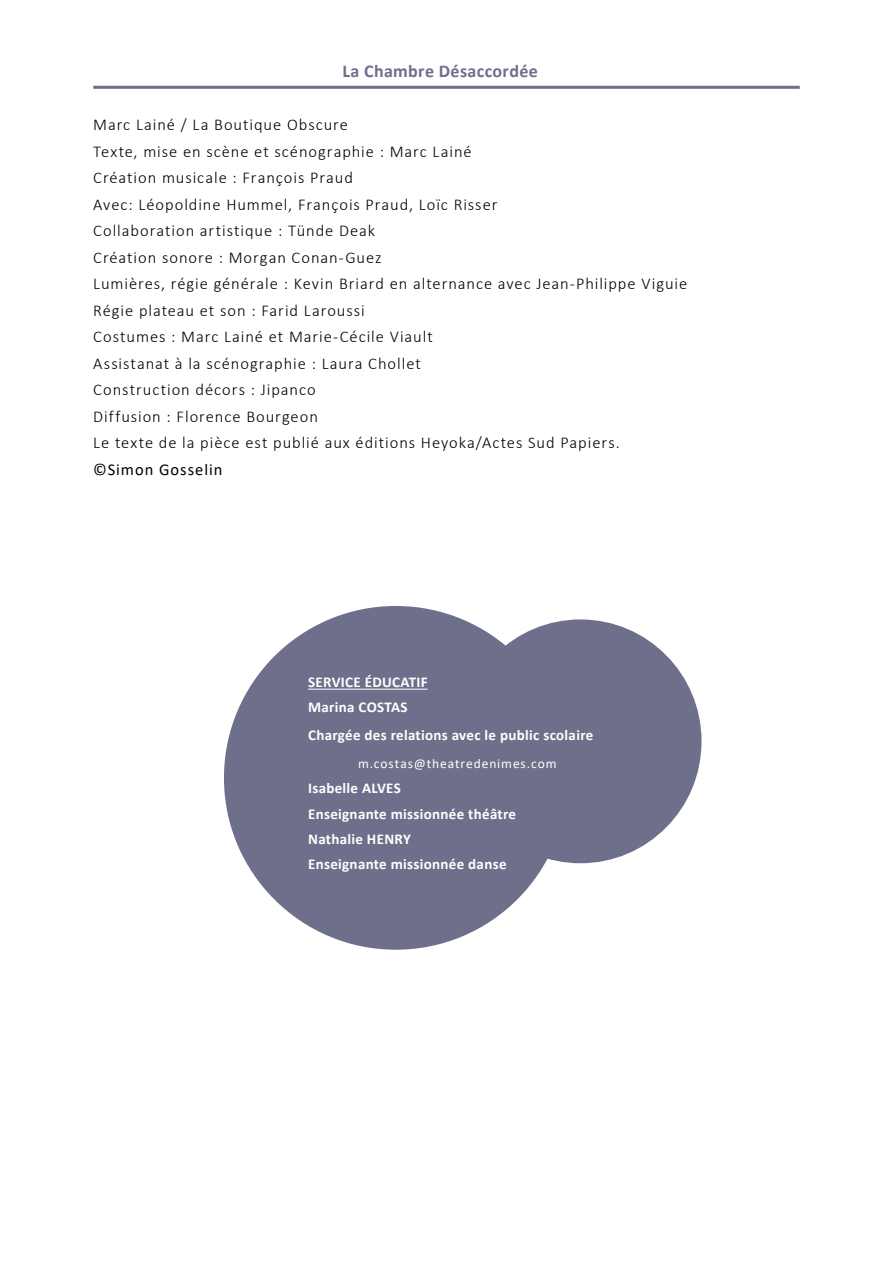
<style>
.page{position:relative;width:893px;height:1263px;background:#fff}
.page>*{position:absolute;margin:0;border:0;box-sizing:border-box;transform-origin:0 0}
.t1{font:700 18px "Calibri";letter-spacing:.02em;color:#6e6f8a}
.t2{font:300 16.5px/26.5px "Calibri";letter-spacing:.055em;color:#000}
.t3{font:16.5px "Calibri";letter-spacing:.06em;color:#000}
.t4{font:700 15px/25px "Calibri";letter-spacing:.02em;color:#fff}
.t5{font:13.35px "Calibri";letter-spacing:.065em;color:#fff}
</style>
<div class="page">
<div style="left:224px;top:606px;width:344px;height:344px;background:#6e6f8a;border-radius:50%"></div>
<div style="left:459px;top:619px;width:242px;height:244px;background:#6e6f8a;border-radius:50%"></div>
<hr style="left:308px;top:689px;width:120px;height:1px;background:#fff">
<hr style="left:93px;top:86px;width:707px;height:3px;background:#6e6f8a">
<p class="t1" style="left:342px;top:59px;width:197px">La Chambre Désaccordée</p>
<p class="t2" style="left:93px;top:111px;width:595px">Marc Lainé / La Boutique Obscure<br>Texte, mise en scène et scénographie : Marc Lainé<br>Création musicale : François Praud<br>Avec: Léopoldine Hummel, François Praud, Loïc Risser<br>Collaboration artistique : Tünde Deak<br>Création sonore : Morgan Conan-Guez<br>Lumières, régie générale : Kevin Briard en alternance avec Jean-Philippe Viguie Régie plateau et son : Farid Laroussi<br>Costumes : Marc Lainé et Marie-Cécile Viault<br>Assistanat à la scénographie : Laura Chollet<br>Construction décors : Jipanco<br>Diffusion : Florence Bourgeon<br>Le texte de la pièce est publié aux éditions Heyoka/Actes Sud Papiers.</p>
<p class="t3" style="left:93px;top:458px;width:131px">©Simon Gosselin</p>
<p class="t4" style="left:308px;top:670px;width:121px">SERVICE ÉDUCATIF<br>Marina COSTAS</p>
<p class="t4" style="left:308px;top:723px;width:287px">Chargée des relations avec le public scolaire</p>
<p class="t5" style="left:358px;top:754px;width:200px">m.costas@theatredenimes.com</p>
<p class="t4" style="left:308px;top:776px;width:209px">Isabelle ALVES<br>Enseignante missionnée théâtre<br>Nathalie HENRY<br>Enseignante missionnée danse</p>
</div>
